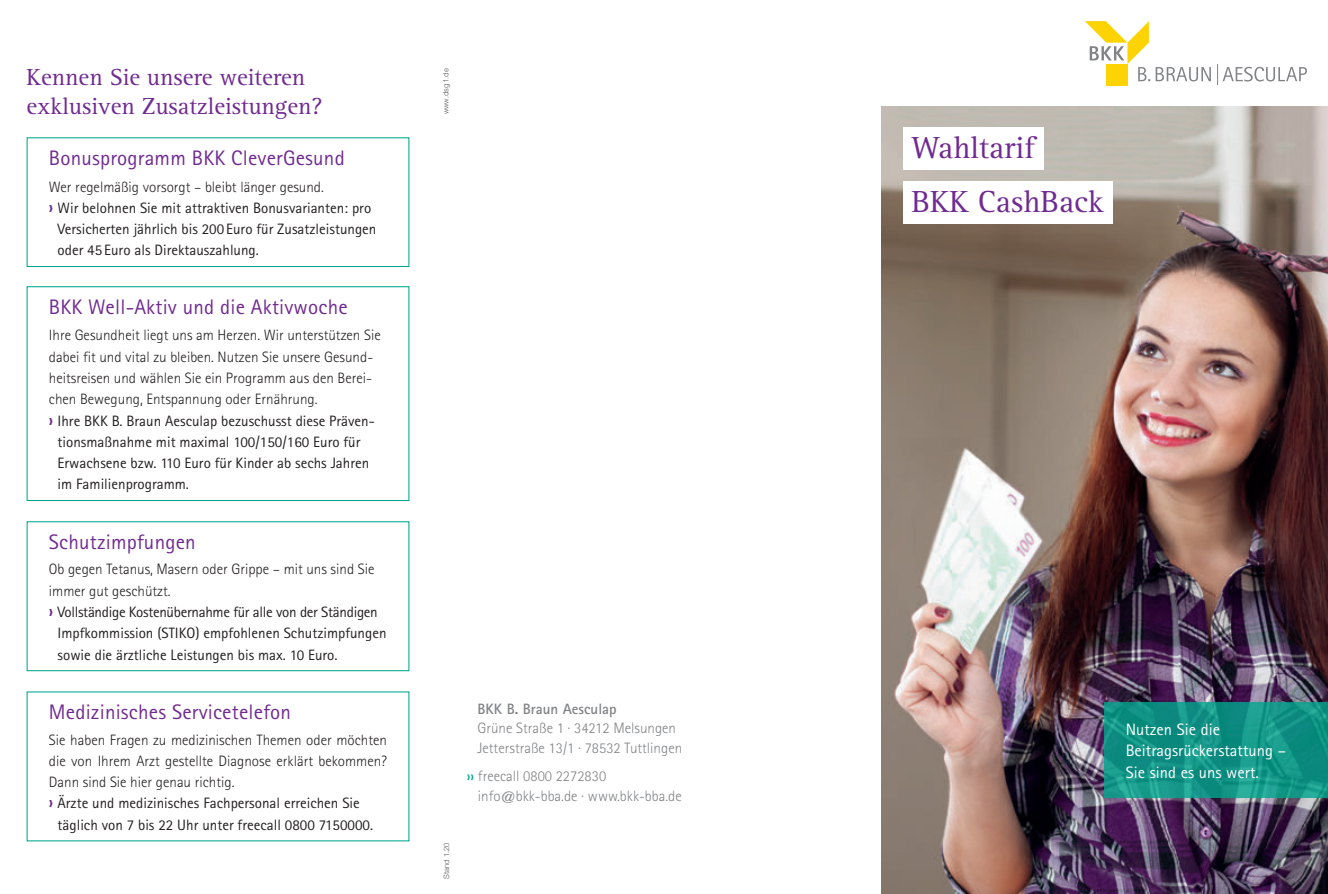
<style>
.page{position:relative;width:1328px;height:894px;background:#fff}
.page>*{position:absolute;margin:0;border:0;box-sizing:border-box;transform-origin:0 0}
.t1{font:31.5px/53.1px "Rotis Serif";color:#702b91}
.t2{font:24px/28.8px "Rotis Serif";color:#702b91}
.t3{font:21px "Agfa Rotis Sans Serif";letter-spacing:.01em;color:#702b91}
.t4{font:16.5px/21.6px "Agfa Rotis Sans Serif";color:#fff}
.t5{font:15px "Agfa Rotis Sans Serif";color:#231f20}
.t6{font:300 15px "Agfa Rotis Sans Serif";color:#231f20}
.t7{font:300 15px/19.5px "Agfa Rotis Sans Serif";color:#808285}
.t8{font:15px "Agfa Rotis Sans Serif";letter-spacing:-.02em;color:#231f20}
.t9{font:700 15px "Agfa Rotis Sans Serif";color:#808285}
.t10{font:300 7.5px "Helvetica";color:#57585a}
.t11{font:300 7.5px "Helvetica Neue";color:#57585a}
.s1{font-weight:800;font-size:18px;color:#702b91}
.s2{font-weight:700;color:#00a78e}
</style>
<div class="page">
<div style="left:27px;top:521px;width:382px;height:150px;border:1px solid #00a78e"></div>
<div style="left:27px;top:286px;width:382px;height:215px;border:1px solid #00a78e"></div>
<div style="left:27px;top:137px;width:382px;height:130px;border:1px solid #00a78e"></div>
<img style="left:881px;top:106px;width:446px;height:787px">
<svg style="left:1104px;top:702px;width:223px;height:95px;background:#119385"></svg>
<div style="left:903px;top:128px;width:140px;height:42px;background:#fff"></div>
<div style="left:902px;top:181px;width:210px;height:42px;background:#fff"></div>
<svg style="left:1085px;top:21px;width:221px;height:64px"></svg>
<h2 class="t2" style="left:27px;top:63px;width:297px">Kennen Sie unsere weiteren exklusiven Zusatzleistungen?</h2>
<p class="t10" style="left:441px;top:114px;width:48px;rotate:-90deg">www.dsg1.de</p>
<h3 class="t3" style="left:49px;top:145px;width:297px">Bonusprogramm BKK CleverGesund</h3>
<p class="t6" style="left:49px;top:178px;width:276px">Wer regelmäßig vorsorgt – bleibt länger gesund.</p>
<p class="t5" style="left:49px;top:199px;width:324px"><span class="s1">›</span> Wir belohnen Sie mit attraktiven Bonusvarianten: pro</p>
<p class="t5" style="left:58px;top:220px;width:320px">Versicherten jährlich bis 200 Euro für Zusatzleistungen</p>
<p class="t5" style="left:58px;top:241px;width:203px">oder 45 Euro als Direktauszahlung.</p>
<h3 class="t3" style="left:49px;top:294px;width:300px">BKK Well-Aktiv und die Aktivwoche</h3>
<p class="t6" style="left:49px;top:327px;width:333px">Ihre Gesundheit liegt uns am Herzen. Wir unterstützen Sie</p>
<p class="t6" style="left:49px;top:348px;width:326px">dabei fit und vital zu bleiben. Nutzen Sie unsere Gesund-</p>
<p class="t6" style="left:49px;top:369px;width:325px">heitsreisen und wählen Sie ein Programm aus den Berei-</p>
<p class="t6" style="left:49px;top:390px;width:270px">chen Bewegung, Entspannung oder Ernährung.</p>
<p class="t5" style="left:49px;top:411px;width:326px"><span class="s1">›</span> Ihre BKK B. Braun Aesculap bezuschusst diese Präven-</p>
<p class="t5" style="left:58px;top:433px;width:304px">tionsmaßnahme mit maximal 100/150/160 Euro für</p>
<p class="t5" style="left:58px;top:454px;width:313px">Erwachsene bzw. 110 Euro für Kinder ab sechs Jahren</p>
<p class="t5" style="left:58px;top:475px;width:133px">im Familienprogramm.</p>
<h3 class="t3" style="left:49px;top:529px;width:148px">Schutzimpfungen</h3>
<p class="t6" style="left:49px;top:560px;width:327px">Ob gegen Tetanus, Masern oder Grippe – mit uns sind Sie</p>
<p class="t6" style="left:49px;top:582px;width:123px">immer gut geschützt.</p>
<p class="t8" style="left:49px;top:603px;width:330px"><span class="s1">›</span> Vollständige Kostenübernahme für alle von der Ständigen</p>
<p class="t5" style="left:58px;top:624px;width:330px">Impfkommission (STIKO) empfohlenen Schutzimpfungen</p>
<p class="t5" style="left:58px;top:645px;width:281px">sowie die ärztliche Leistungen bis max. 10 Euro.</p>
<h3 class="t3" style="left:49px;top:699px;width:244px">Medizinisches Servicetelefon</h3>
<p class="t6" style="left:49px;top:731px;width:340px">Sie haben Fragen zu medizinischen Themen oder möchten</p>
<p class="t6" style="left:49px;top:752px;width:340px">die von Ihrem Arzt gestellte Diagnose erklärt bekommen?</p>
<p class="t6" style="left:49px;top:773px;width:187px">Dann sind Sie hier genau richtig.</p>
<p class="t5" style="left:49px;top:794px;width:312px"><span class="s1">›</span> Ärzte und medizinisches Fachpersonal erreichen Sie</p>
<p class="t5" style="left:58px;top:815px;width:317px">täglich von 7 bis 22 Uhr unter freecall 0800 7150000.</p>
<p class="t11" style="left:440px;top:878px;width:38px;rotate:-90deg">Stand 1.20</p>
<p class="t9" style="left:477px;top:699px;width:141px">BKK B. Braun Aesculap</p>
<p class="t7" style="left:477px;top:718px;width:206px">Grüne Straße 1 · 34212 Melsungen<br>Jetterstraße 13/1 · 78532 Tuttlingen</p>
<p class="t7" style="left:478px;top:766px;width:205px;text-indent:-11px"><span class="s2">››</span> freecall 0800 2272830 info@bkk-bba.de · www.bkk-bba.de</p>
<h1 class="t1" style="left:911px;top:122px;width:194px">Wahltarif<br>BKK CashBack</h1>
<p class="t4" style="left:1125px;top:718px;width:162px">Nutzen Sie die<br>Beitragsrückerstattung –<br>Sie sind es uns wert.</p>
</div>
